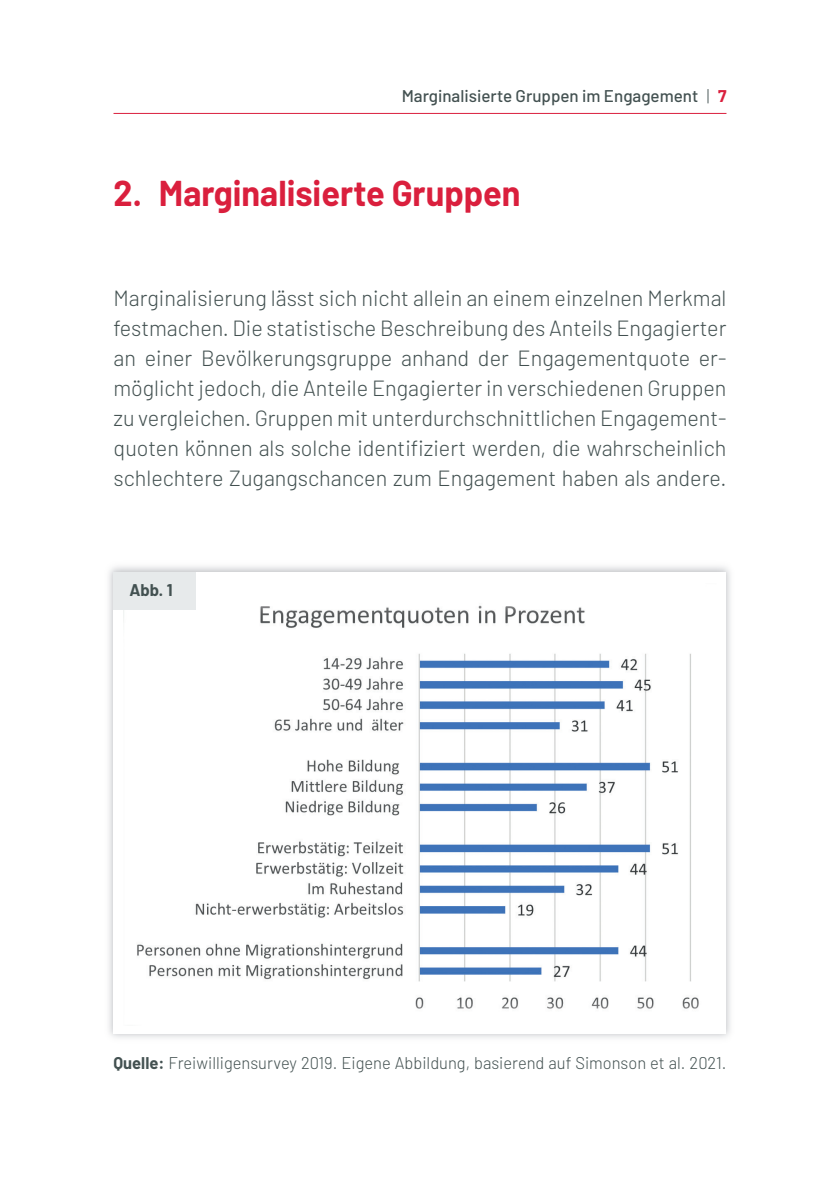
<style>
.page{position:relative;width:840px;height:1191px;background:#fff}
.page>*{position:absolute;margin:0;border:0;box-sizing:border-box;transform-origin:0 0}
.t1{font:700 36px "Barlow";color:#da1f3d;scale:.95 1}
.t2{font:300 22px/30px "Barlow";color:#435151;text-align:justify}
.t3{font:300 17px "Barlow";color:#435151}
.t4{font:500 17px "Barlow";color:#435151}
.t5{font:700 17px "Barlow";color:#435151}
.s1{font-weight:300}
.s2{font-weight:700;color:#da1f3d}
.s3{font-weight:700}
</style>
<div class="page">
<hr style="left:113px;top:113px;width:613px;height:1px;background:#da1f3d">
<img style="left:123px;top:583px;width:576px;height:426px">
<div style="left:113px;top:572px;width:82px;height:37px;background:#e7eaeb"></div>
<p class="t4" style="left:401px;top:90px;width:326px">Marginalisierte Gruppen im Engagement <span class="s1">|</span> <span class="s2">7</span></p>
<h1 class="t1" style="left:113px;top:181px;width:430px">2. Marginalisierte Gruppen</h1>
<p class="t2" style="left:113px;top:285px;width:614px">Marginalisierung lässt sich nicht allein an einem einzelnen Merkmal festmachen. Die statistische Beschreibung des Anteils Engagierter an einer Bevölkerungsgruppe anhand der Engagementquote er&shy;möglicht jedoch, die Anteile Engagierter in verschiedenen Gruppen zu vergleichen. Gruppen mit unterdurchschnittlichen Engagement&shy;quoten können als solche identifiziert werden, die wahrscheinlich schlechtere Zugangschancen zum Engagement haben als andere.</p>
<p class="t5" style="left:129px;top:584px;width:45px">Abb. 1</p>
<p class="t3" style="left:113px;top:1057px;width:614px"><span class="s3">Quelle:</span> Freiwilligensurvey 2019. Eigene Abbildung, basierend auf Simonson et al. 2021.</p>
</div>
